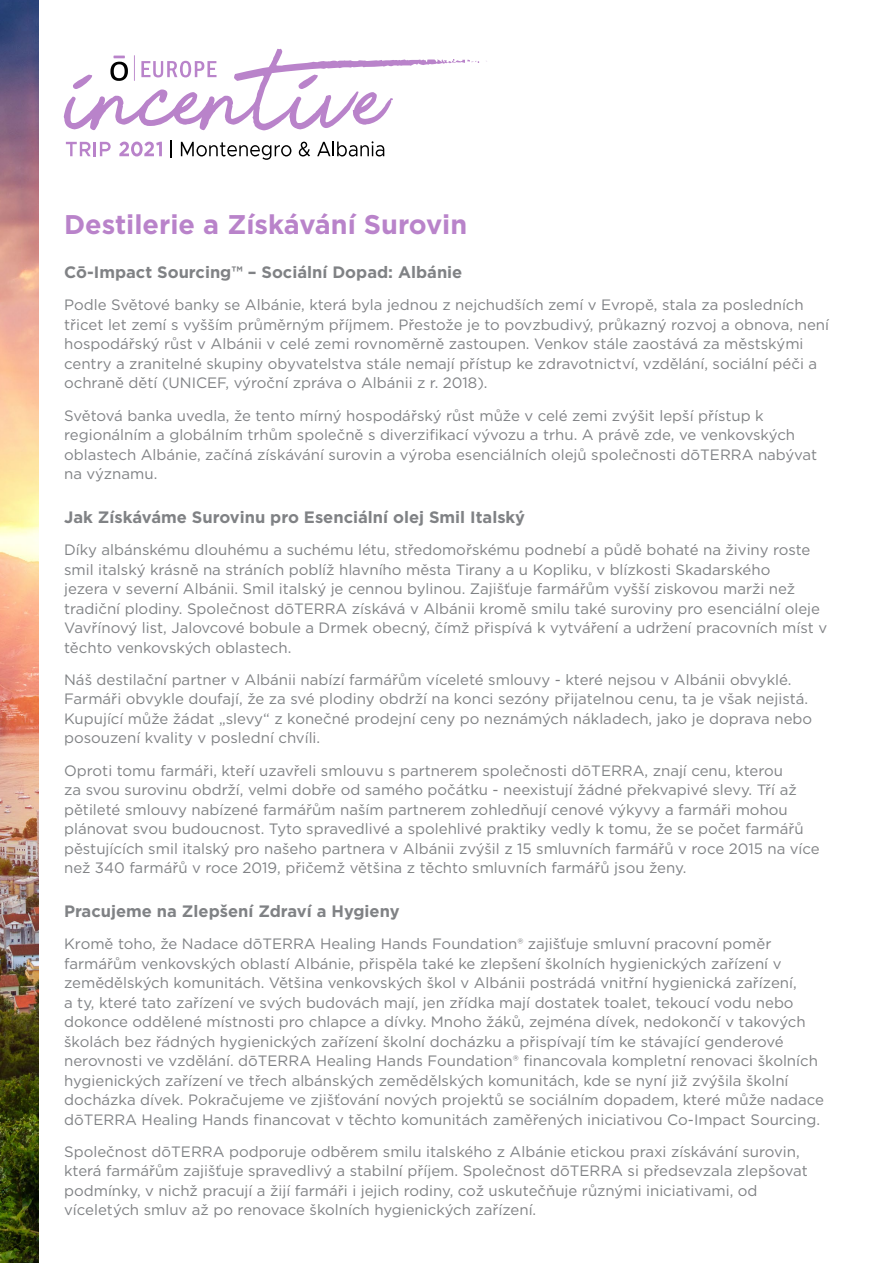
<style>
.page{position:relative;width:893px;height:1263px;background:#fff}
.page>*{position:absolute;margin:0;border:0;box-sizing:border-box;transform-origin:0 0}
.t1{font:700 27px "Gotham";color:#b983ca}
.t2{font:700 16.5px "Gotham";color:#808285}
.t3{font:15px/19.5px "Gotham";color:#808285}
</style>
<div class="page">
<img style="left:0;top:0;width:38px;height:1263px">
<svg style="left:64px;top:49px;width:423px;height:81px"></svg>
<svg style="left:66px;top:142px;width:45px;height:14px"></svg>
<svg style="left:170px;top:141px;width:1px;height:17px"></svg>
<svg style="left:181px;top:142px;width:110px;height:18px"></svg>
<svg style="left:299px;top:142px;width:11px;height:14px"></svg>
<svg style="left:317px;top:141px;width:67px;height:15px"></svg>
<svg style="left:119px;top:142px;width:43px;height:14px"></svg>
<h1 class="t1" style="left:64px;top:207px;width:405px">Destilerie a Získávání Surovin</h1>
<p class="t2" style="left:64px;top:261px;width:400px">Cō-Impact Sourcing™ – Sociální Dopad: Albánie</p>
<p class="t3" style="left:64px;top:295px;width:766px">Podle Světové banky se Albánie, která byla jednou z nejchudších zemí v Evropě, stala za posledních třicet let zemí s vyšším průměrným příjmem. Přestože je to povzbudivý, průkazný rozvoj a obnova, není hospodářský růst v Albánii v celé zemi rovnoměrně zastoupen. Venkov stále zaostává za městskými centry a zranitelné skupiny obyvatelstva stále nemají přístup ke zdravotnictví, vzdělání, sociální péči a ochraně dětí (UNICEF, výroční zpráva o Albánii z r. 2018).</p>
<p class="t3" style="left:64px;top:405px;width:755px">Světová banka uvedla, že tento mírný hospodářský růst může v celé zemi zvýšit lepší přístup k regionálním a globálním trhům společně s diverzifikací vývozu a trhu. A právě zde, ve venkovských oblastech Albánie, začíná získávání surovin a výroba esenciálních olejů společnosti dōTERRA nabývat na významu.</p>
<p class="t2" style="left:64px;top:506px;width:462px">Jak Získáváme Surovinu pro Esenciální olej Smil Italský</p>
<p class="t3" style="left:64px;top:540px;width:764px">Díky albánskému dlouhému a suchému létu, středomořskému podnebí a půdě bohaté na živiny roste smil italský krásně na stráních poblíž hlavního města Tirany a u Kopliku, v blízkosti Skadarského<br>jezera v severní Albánii. Smil italský je cennou bylinou. Zajišťuje farmářům vyšší ziskovou marži než tradiční plodiny. Společnost dōTERRA získává v Albánii kromě smilu také suroviny pro esenciální oleje Vavřínový list, Jalovcové bobule a Drmek obecný, čímž přispívá k vytváření a udržení pracovních míst v těchto venkovských oblastech.</p>
<p class="t3" style="left:64px;top:669px;width:750px">Náš destilační partner v Albánii nabízí farmářům víceleté smlouvy - které nejsou v Albánii obvyklé.<br>Farmáři obvykle doufají, že za své plodiny obdrží na konci sezóny přijatelnou cenu, ta je však nejistá.<br>Kupující může žádat „slevy“ z konečné prodejní ceny po neznámých nákladech, jako je doprava nebo posouzení kvality v poslední chvíli.</p>
<p class="t3" style="left:64px;top:760px;width:757px">Oproti tomu farmáři, kteří uzavřeli smlouvu s partnerem společnosti dōTERRA, znají cenu, kterou<br>za svou surovinu obdrží, velmi dobře od samého počátku - neexistují žádné překvapivé slevy. Tří až pětileté smlouvy nabízené farmářům naším partnerem zohledňují cenové výkyvy a farmáři mohou plánovat svou budoucnost. Tyto spravedlivé a spolehlivé praktiky vedly k tomu, že se počet farmářů pěstujících smil italský pro našeho partnera v Albánii zvýšil z 15 smluvních farmářů v roce 2015 na více než 340 farmářů v roce 2019, přičemž většina z těchto smluvních farmářů jsou ženy.</p>
<p class="t2" style="left:64px;top:900px;width:337px">Pracujeme na Zlepšení Zdraví a Hygieny</p>
<p class="t3" style="left:64px;top:934px;width:761px">Kromě toho, že Nadace dōTERRA Healing Hands Foundation® zajišťuje smluvní pracovní poměr farmářům venkovských oblastí Albánie, přispěla také ke zlepšení školních hygienických zařízení v zemědělských komunitách. Většina venkovských škol v Albánii postrádá vnitřní hygienická zařízení,<br>a ty, které tato zařízení ve svých budovách mají, jen zřídka mají dostatek toalet, tekoucí vodu nebo dokonce oddělené místnosti pro chlapce a dívky. Mnoho žáků, zejména dívek, nedokončí v takových školách bez řádných hygienických zařízení školní docházku a přispívají tím ke stávající genderové nerovnosti ve vzdělání. dōTERRA Healing Hands Foundation® financovala kompletní renovaci školních hygienických zařízení ve třech albánských zemědělských komunitách, kde se nyní již zvýšila školní docházka dívek. Pokračujeme ve zjišťování nových projektů se sociálním dopadem, které může nadace dōTERRA Healing Hands financovat v těchto komunitách zaměřených iniciativou Co-Impact Sourcing.</p>
<p class="t3" style="left:64px;top:1141px;width:745px">Společnost dōTERRA podporuje odběrem smilu italského z Albánie etickou praxi získávání surovin, která farmářům zajišťuje spravedlivý a stabilní příjem. Společnost dōTERRA si předsevzala zlepšovat podmínky, v nichž pracují a žijí farmáři i jejich rodiny, což uskutečňuje různými iniciativami, od víceletých smluv až po renovace školních hygienických zařízení.</p>
</div>
